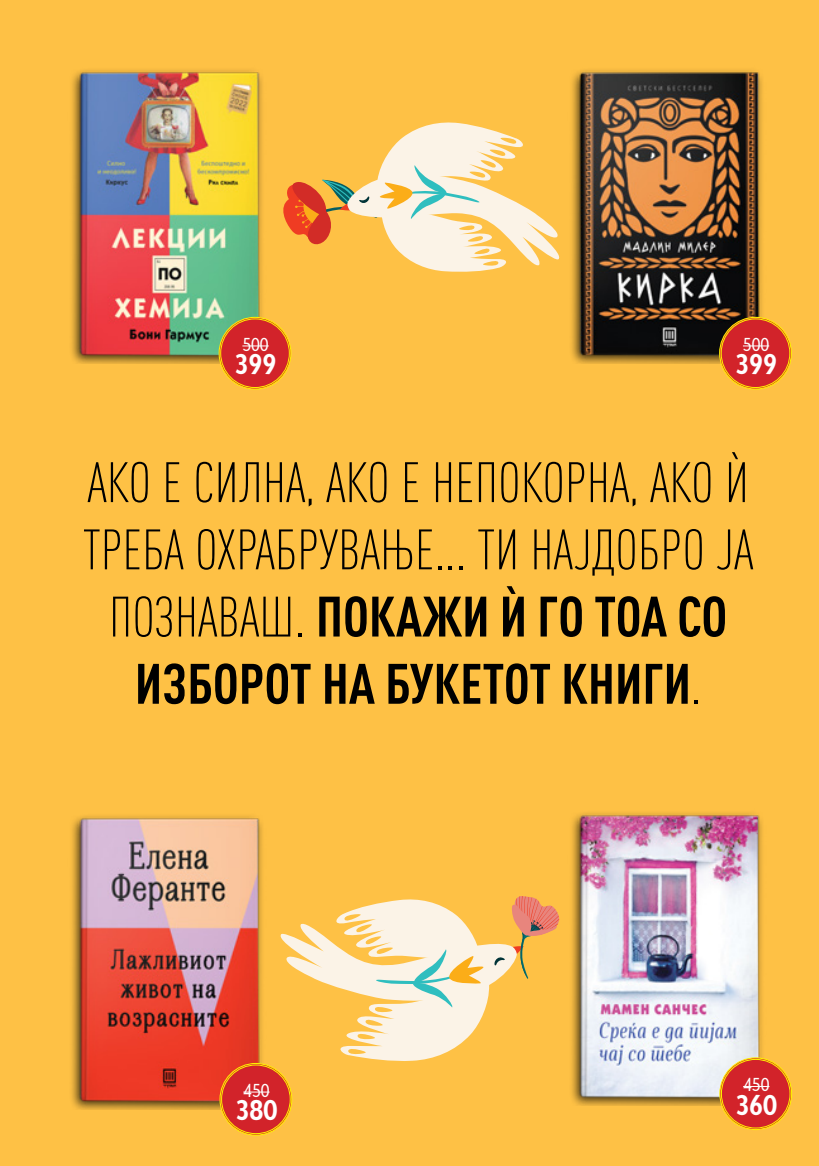
<style>
.page{position:relative;width:819px;height:1166px;background:#fec145}
.page>*{position:absolute;margin:0;border:0;box-sizing:border-box;transform-origin:0 0}
.t1{font:300 condensed 56px/67.2px "DIN Pro";color:#000;text-align:center}
.t2{font:700 26.78px "Skola Sans Cn";color:#fff}
.t3{font:17.5px "Skola Sans Cn";color:#fff}
.s1{font-weight:700}
</style>
<div class="page">
<svg style="left:283px;top:122px;width:277px;height:150px"></svg>
<svg style="left:280px;top:896px;width:280px;height:165px"></svg>
<img style="left:71px;top:70px;width:195px;height:293px">
<svg style="left:219px;top:317px;width:72px;height:72px"></svg>
<div style="left:218px;top:317px;width:73px;height:73px;border:1px solid #fff200;border-radius:50%"></div>
<div style="left:221px;top:319px;width:68px;height:68px;background:#d2232a;border-radius:50%"></div>
<div style="left:220px;top:319px;width:69px;height:69px;border:1px solid #fff200;border-radius:50%"></div>
<svg style="left:242px;top:345px;width:27px;height:1px"></svg>
<img style="left:571px;top:70px;width:195px;height:293px">
<svg style="left:719px;top:317px;width:72px;height:72px"></svg>
<div style="left:719px;top:317px;width:72px;height:73px;border:1px solid #fff200;border-radius:50%"></div>
<div style="left:721px;top:319px;width:68px;height:68px;background:#d2232a;border-radius:50%"></div>
<div style="left:721px;top:319px;width:69px;height:69px;border:1px solid #fff200;border-radius:50%"></div>
<svg style="left:743px;top:345px;width:26px;height:1px"></svg>
<img style="left:71px;top:816px;width:193px;height:293px">
<svg style="left:220px;top:1063px;width:72px;height:72px"></svg>
<div style="left:219px;top:1063px;width:73px;height:72px;border:1px solid #fff200;border-radius:50%"></div>
<div style="left:221px;top:1065px;width:69px;height:68px;background:#d2232a;border-radius:50%"></div>
<div style="left:221px;top:1065px;width:69px;height:69px;border:1px solid #fff200;border-radius:50%"></div>
<svg style="left:243px;top:1091px;width:26px;height:1px"></svg>
<img style="left:571px;top:813px;width:195px;height:293px">
<svg style="left:719px;top:1058px;width:72px;height:71px"></svg>
<div style="left:719px;top:1057px;width:73px;height:73px;border:1px solid #fff200;border-radius:50%"></div>
<div style="left:721px;top:1059px;width:69px;height:69px;background:#d2232a;border-radius:50%"></div>
<div style="left:721px;top:1059px;width:69px;height:69px;border:1px solid #fff200;border-radius:50%"></div>
<svg style="left:743px;top:1086px;width:26px;height:1px"></svg>
<p class="t3" style="left:242px;top:333px;width:28px">500</p>
<p class="t2" style="left:234px;top:348px;width:43px">399</p>
<p class="t3" style="left:742px;top:333px;width:28px">500</p>
<p class="t2" style="left:735px;top:348px;width:43px">399</p>
<p class="t1" style="left:83px;top:445px;width:672px">АКО Е СИЛНА, АКО Е НЕПОКОРНА, АКО Ѝ<br>ТРЕБА ОХРАБРУВАЊЕ... ТИ НАЈДОБРО ЈА<br>ПОЗНАВАШ. <span class="s1">ПОКАЖИ Ѝ ГО ТОА СО<br>ИЗБОРОТ НА БУКЕТОТ КНИГИ</span>.</p>
<p class="t3" style="left:243px;top:1079px;width:28px">450</p>
<p class="t2" style="left:235px;top:1094px;width:43px">380</p>
<p class="t3" style="left:743px;top:1074px;width:28px">450</p>
<p class="t2" style="left:735px;top:1088px;width:43px">360</p>
</div>
